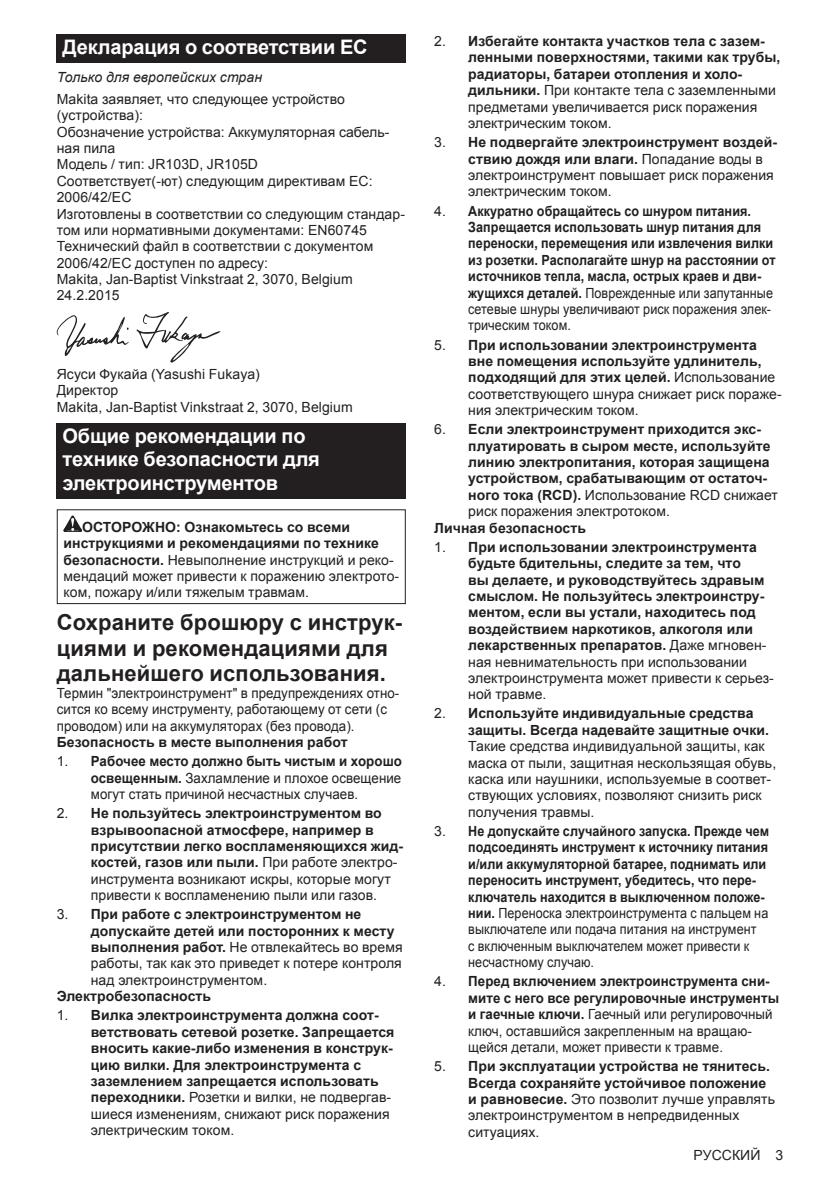
<style>
.page{position:relative;width:840px;height:1191px;background:#fff}
.page>*{position:absolute;margin:0;border:0;box-sizing:border-box;transform-origin:0 0}
.t1{font:700 22px/25.8px "Arial";letter-spacing:.005em;color:#231f20}
.t2{font:700 20px/23.4px "Arial";letter-spacing:-.01em;color:#fff}
.t3{font:700 14px/16.4px "Arial";letter-spacing:.005em;color:#231f20}
.t4{font:14px/16.4px "Arial";letter-spacing:.005em;color:#231f20}
.t5{font:700 14px/16.4px "Arial";letter-spacing:.005em;color:#231f20;scale:.9 1}
.t6{font:14px/16.4px "Arial";letter-spacing:.005em;color:#231f20;scale:.95 1}
.t7{font:italic 14px "Arial";letter-spacing:.005em;color:#231f20}
.s1{font-weight:700}
.s2{font-weight:400}
</style>
<div class="page">
<div style="left:57px;top:34px;width:348px;height:29px;background:#231f20"></div>
<svg style="left:136px;top:312px;width:84px;height:50px"></svg>
<svg style="left:57px;top:315px;width:72px;height:41px"></svg>
<div style="left:57px;top:423px;width:348px;height:75px;background:#231f20"></div>
<svg style="left:63px;top:515px;width:19px;height:17px"></svg>
<div style="left:57px;top:509px;width:348px;height:95px;border:1px solid #231f20"></div>
<h2 class="t2" style="left:62px;top:36px;width:306px">Декларация о соответствии ЕС</h2>
<p class="t7" style="left:57px;top:68px;width:207px">Только для европейских стран</p>
<p class="t4" style="left:57px;top:91px;width:349px">Makita заявляет, что следующее устройство (устройства):<br>Обозначение устройства: Аккумуляторная сабель&shy;ная пила<br>Модель / тип: JR103D, JR105D<br>Соответствует(-ют) следующим директивам ЕС:<br>2006/42/EC<br>Изготовлены в соответствии со следующим стандар&shy;том или нормативными документами: EN60745<br>Технический файл в соответствии с документом 2006/42/EC доступен по адресу:<br>Makita, Jan-Baptist Vinkstraat 2, 3070, Belgium 24.2.2015</p>
<p class="t4" style="left:57px;top:366px;width:297px">Ясуси Фукайа (Yasushi Fukaya)<br>Директор<br>Makita, Jan-Baptist Vinkstraat 2, 3070, Belgium</p>
<h2 class="t2" style="left:62px;top:425px;width:259px">Общие рекомендации по технике безопасности для электроинструментов</h2>
<p class="t4" style="left:63px;top:519px;width:337px;text-indent:19px"><span class="s1">ОСТОРОЖНО: Ознакомьтесь со всеми инструкциями и рекомендациями по технике безопасности.</span> Невыполнение инструкций и реко&shy;мендаций может привести к поражению электрото&shy;ком, пожару и/или тяжелым травмам.</p>
<h1 class="t1" style="left:57px;top:610px;width:347px">Сохраните брошюру с инструк&shy;циями и рекомендациями для дальнейшего использования.</h1>
<p class="t6" style="left:57px;top:685px;width:362px">Термин "электроинструмент" в предупреждениях отно&shy;сится ко всему инструменту, работающему от сети (с проводом) или на аккумуляторах (без провода).</p>
<p class="t3" style="left:57px;top:734px;width:292px">Безопасность в месте выполнения работ</p>
<p class="t4" style="left:91px;top:753px;width:312px;text-align:justify;text-indent:-34px">1. <span class="s1">Рабочее место должно быть чистым и хорошо освещенным.</span> Захламление и плохое освещение могут стать причиной несчастных случаев.</p>
<p class="t3" style="left:91px;top:805px;width:313px;text-indent:-34px"><span class="s2">2.</span> Не пользуйтесь электроинструментом во взрывоопасной атмосфере, например в присутствии легко воспламеняющихся жид&shy;костей, газов или пыли. <span class="s2">При работе электро&shy;инструмента возникают искры, которые могут привести к воспламенению пыли или газов.</span></p>
<p class="t4" style="left:91px;top:906px;width:313px;text-indent:-34px">3. <span class="s1">При работе с электроинструментом не допускайте детей или посторонних к месту выполнения работ.</span> Не отвлекайтесь во время работы, так как это приведет к потере контроля над электроинструментом.</p>
<p class="t3" style="left:57px;top:988px;width:156px">Электробезопасность</p>
<p class="t3" style="left:91px;top:1007px;width:305px;text-indent:-34px"><span class="s2">1.</span> Вилка электроинструмента должна соот&shy;ветствовать сетевой розетке. Запрещается вносить какие-либо изменения в конструк&shy;цию вилки. Для электроинструмента с заземлением запрещается использовать переходники. <span class="s2">Розетки и вилки, не подвергав&shy;шиеся изменениям, снижают риск поражения электрическим током.</span></p>
<p class="t3" style="left:468px;top:33px;width:313px;text-indent:-34px"><span class="s2">2.</span> Избегайте контакта участков тела с зазем&shy;ленными поверхностями, такими как трубы, радиаторы, батареи отопления и холо&shy;дильники. <span class="s2">При контакте тела с заземленными предметами увеличивается риск поражения электрическим током.</span></p>
<p class="t4" style="left:468px;top:134px;width:310px;text-indent:-34px">3. <span class="s1">Не подвергайте электроинструмент воздей&shy;ствию дождя или влаги.</span> Попадание воды в электроинструмент повышает риск поражения электрическим током.</p>
<p class="t5" style="left:468px;top:203px;width:343px;text-indent:-34px"><span class="s2">4.</span> Аккуратно обращайтесь со шнуром питания.<br>Запрещается использовать шнур питания для переноски, перемещения или извлечения вилки из розетки. Располагайте шнур на расстоянии от источников тепла, масла, острых краев и дви&shy;жущихся деталей. <span class="s2">Поврежденные или запутанные сетевые шнуры увеличивают риск поражения элек&shy;трическим током.</span></p>
<p class="t3" style="left:468px;top:337px;width:315px;text-indent:-34px"><span class="s2">5.</span> При использовании электроинструмента вне помещения используйте удлинитель, подходящий для этих целей. <span class="s2">Использование соответствующего шнура снижает риск пораже&shy;ния электрическим током.</span></p>
<p class="t3" style="left:468px;top:421px;width:311px;text-indent:-34px"><span class="s2">6.</span> Если электроинструмент приходится экс&shy;плуатировать в сыром месте, используйте линию электропитания, которая защищена устройством, срабатывающим от остаточ&shy;ного тока (RCD). <span class="s2">Использование RCD снижает риск поражения электротоком.</span></p>
<p class="t3" style="left:434px;top:520px;width:153px">Личная безопасность</p>
<p class="t3" style="left:468px;top:539px;width:307px;text-indent:-34px"><span class="s2">1.</span> При использовании электроинструмента будьте бдительны, следите за тем, что<br>вы делаете, и руководствуйтесь здравым смыслом. Не пользуйтесь электроинстру&shy;ментом, если вы устали, находитесь под воздействием наркотиков, алкоголя или лекарственных препаратов. <span class="s2">Даже мгновен&shy;ная невнимательность при использовании электроинструмента может привести к серьез&shy;ной травме.</span></p>
<p class="t3" style="left:468px;top:706px;width:302px;text-indent:-34px"><span class="s2">2.</span> Используйте индивидуальные средства защиты. Всегда надевайте защитные очки.</p>
<p class="t4" style="left:468px;top:738px;width:309px">Такие средства индивидуальной защиты, как маска от пыли, защитная нескользящая обувь, каска или наушники, используемые в соответ&shy;ствующих условиях, позволяют снизить риск получения травмы.</p>
<p class="t5" style="left:468px;top:823px;width:335px;text-indent:-34px"><span class="s2">3.</span> Не допускайте случайного запуска. Прежде чем подсоединять инструмент к источнику питания и/или аккумуляторной батарее, поднимать или переносить инструмент, убедитесь, что пере&shy;ключатель находится в выключенном положе&shy;нии. <span class="s2">Переноска электроинструмента с пальцем на выключателе или подача питания на инструмент<br>с включенным выключателем может привести к несчастному случаю.</span></p>
<p class="t4" style="left:468px;top:973px;width:312px;text-indent:-34px">4. <span class="s1">Перед включением электроинструмента сни&shy;мите с него все регулировочные инструменты и гаечные ключи.</span> Гаечный или регулировочный ключ, оставшийся закрепленным на вращаю&shy;щейся детали, может привести к травме.</p>
<p class="t3" style="left:468px;top:1058px;width:308px;text-indent:-34px"><span class="s2">5.</span> При эксплуатации устройства не тянитесь.<br>Всегда сохраняйте устойчивое положение и равновесие. <span class="s2">Это позволит лучше управлять электроинструментом в непредвиденных ситуациях.</span></p>
<p class="t4" style="left:693px;top:1147px;width:91px">РУССКИЙ 3</p>
</div>
